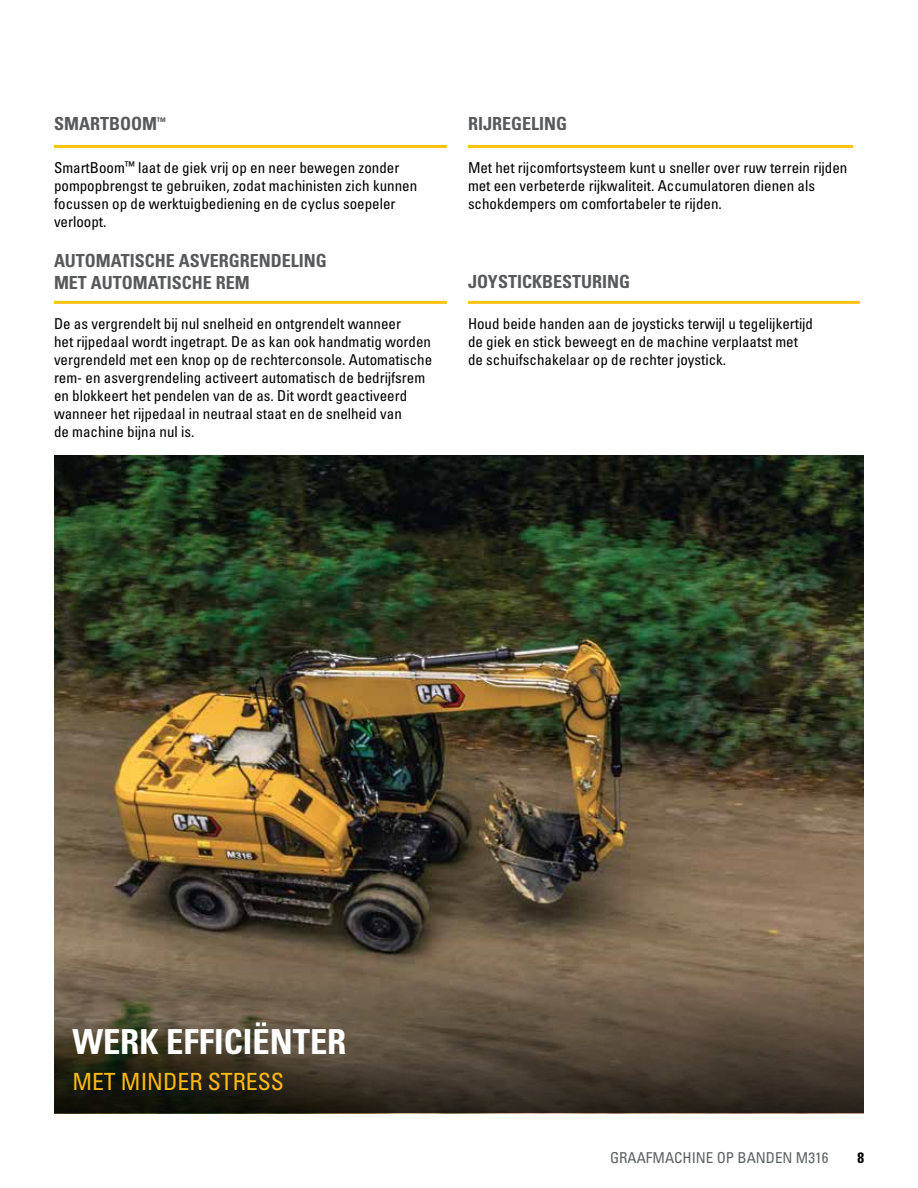
<style>
.page{position:relative;width:918px;height:1188px;background:#fff}
.page>*{position:absolute;margin:0;border:0;box-sizing:border-box;transform-origin:0 0}
.Headline_small_white{font:34.5px "Univers LTCYR 67 Bold Cond";color:#fff}
.Subhead_small_yellow{font:condensed 23.7px "Univers LTCYR 57";color:#fdba12}
.Subhead_small_gray{font:18px/21.6px "Univers LTCYR 67 Bold Cond";color:#58595b}
.Body_copy{font:condensed 15px/18px "Univers LTCYR 57";color:#000}
.t1{font:condensed 15px "Univers LTCYR 57";color:#5e6263}
.t2{font:15px "Univers LTCYR 67 Bold Cond";color:#000}
</style>
<div class="page">
<img style="left:54px;top:456px;width:810px;height:483px">
<svg style="left:54px;top:939px;width:810px;height:174px;background:#5a4e3c"></svg>
<hr style="left:54px;top:145px;width:393px;height:3px;background:#ffc20e">
<hr style="left:54px;top:301px;width:393px;height:3px;background:#ffc20e">
<hr style="left:468px;top:145px;width:385px;height:3px;background:#ffc20e">
<hr style="left:468px;top:301px;width:392px;height:3px;background:#ffc20e">
<p class="Subhead_small_gray" style="left:54px;top:113px;width:114px">SMARTBOOM<sup>™</sup></p>
<p class="Subhead_small_gray" style="left:468px;top:113px;width:101px">RIJREGELING</p>
<p class="Body_copy" style="left:54px;top:158px;width:365px">SmartBoom<sup>™</sup> laat de giek vrij op en neer bewegen zonder pompopbrengst te gebruiken, zodat machinisten zich kunnen focussen op de werktuigbediening en de cyclus soepeler verloopt.</p>
<p class="Body_copy" style="left:468px;top:158px;width:381px">Met het rijcomfortsysteem kunt u sneller over ruw terrein rijden met een verbeterde rijkwaliteit. Accumulatoren dienen als schokdempers om comfortabeler te rijden.</p>
<p class="Subhead_small_gray" style="left:54px;top:249px;width:274px">AUTOMATISCHE ASVERGRENDELING<br>MET AUTOMATISCHE REM</p>
<p class="Subhead_small_gray" style="left:468px;top:270px;width:164px">JOYSTICKBESTURING</p>
<p class="Body_copy" style="left:54px;top:314px;width:380px">De as vergrendelt bij nul snelheid en ontgrendelt wanneer<br>het rijpedaal wordt ingetrapt. De as kan ook handmatig worden vergrendeld met een knop op de rechterconsole. Automatische rem- en asvergrendeling activeert automatisch de bedrijfsrem en blokkeert het pendelen van de as. Dit wordt geactiveerd wanneer het rijpedaal in neutraal staat en de snelheid van<br>de machine bijna nul is.</p>
<p class="Body_copy" style="left:468px;top:314px;width:346px">Houd beide handen aan de joysticks terwijl u tegelijkertijd de giek en stick beweegt en de machine verplaatst met de schuifschakelaar op de rechter joystick.</p>
<p class="Headline_small_white" style="left:72px;top:1020px;width:276px">WERK EFFICIËNTER</p>
<p class="Subhead_small_yellow" style="left:72px;top:1066px;width:213px">MET MINDER STRESS</p>
<p class="t1" style="left:610px;top:1148px;width:220px">GRAAFMACHINE OP BANDEN M316</p>
<p class="t2" style="left:857px;top:1148px;width:8px">8</p>
</div>
